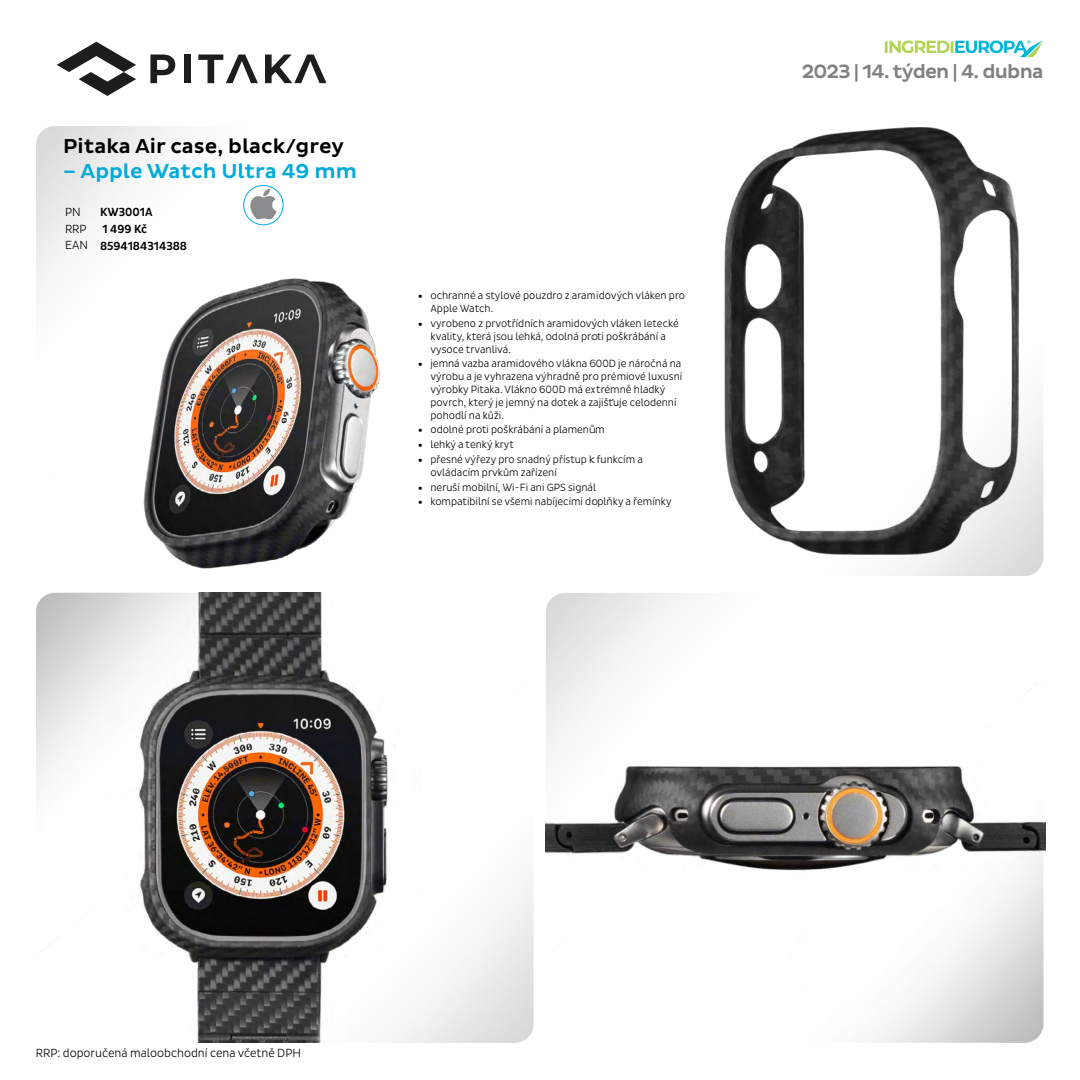
<style>
.page{position:relative;width:1080px;height:1080px;background:#fff}
.page>*{position:absolute;margin:0;border:0;box-sizing:border-box;transform-origin:0 0}
.t1{font:500 20.6px "Pluto Sans";color:#000}
.t2{font:500 20.6px "Pluto Sans";color:#00abdb}
.t3{font:500 19.6px "Pluto Sans";letter-spacing:-.04em;color:#000}
.t4{font:300 12px/16.8px "Pluto Sans Cond";color:#000}
.t5{font:500 12px/16.9px "Pluto Sans Cond";color:#000}
.t6{font:300 10.7px/12.8px "Pluto Sans Cond";color:#000}
.s1{font-family:"Myriad Pro";font-size:18px}
</style>
<div class="page">
<svg style="left:885px;top:40px;width:158px;height:17px"></svg>
<img style="left:36px;top:126px;width:248px;height:162px">
<img style="left:36px;top:602px;width:498px;height:441px">
<svg style="left:244px;top:185px;width:39px;height:40px"></svg>
<img style="left:244px;top:188px;width:39px;height:31px">
<div style="left:244px;top:185px;width:39px;height:40px;border:1px solid #00abdb;border-radius:50%"></div>
<svg style="left:150px;top:55px;width:25px;height:28px"></svg>
<div style="left:184px;top:55px;width:7px;height:28px;background:#1d1d1b"></div>
<svg style="left:198px;top:55px;width:60px;height:28px"></svg>
<svg style="left:265px;top:55px;width:62px;height:28px"></svg>
<svg style="left:57px;top:42px;width:79px;height:54px"></svg>
<img style="left:63px;top:225px;width:318px;height:368px">
<img style="left:724px;top:127px;width:320px;height:441px">
<img style="left:39px;top:593px;width:449px;height:450px">
<img style="left:546px;top:568px;width:500px;height:475px">
<h1 class="t1" style="left:63px;top:134px;width:282px">Pitaka Air case, black/grey</h1>
<h1 class="t2" style="left:63px;top:159px;width:295px">– Apple Watch Ultra 49 mm</h1>
<p class="t4" style="left:65px;top:203px;width:24px">PN<br>RRP<br>EAN</p>
<p class="t5" style="left:100px;top:204px;width:89px">KW3001A<br>1 499 Kč<br>8594184314388</p>
<p class="t6" style="left:430px;top:289px;width:256px;text-indent:-12px"><span class="s1">•</span> ochranné a stylové pouzdro z aramidových vláken pro<br>Apple Watch.</p>
<p class="t6" style="left:430px;top:317px;width:250px;text-indent:-12px"><span class="s1">•</span> vyrobeno z prvotřídních aramidových vláken letecké kvality, která jsou lehká, odolná proti poškrábání a vysoce trvanlivá.</p>
<p class="t6" style="left:430px;top:357px;width:253px;text-indent:-12px"><span class="s1">•</span> jemná vazba aramidového vlákna 600D je náročná na výrobu a je vyhrazena výhradně pro prémiové luxusní výrobky Pitaka. Vlákno 600D má extrémně hladký povrch, který je jemný na dotek a zajišťuje celodenní pohodlí na kůži.</p>
<p class="t6" style="left:418px;top:423px;width:188px"><span class="s1">•</span> odolné proti poškrábání a plamenům</p>
<p class="t6" style="left:418px;top:438px;width:98px"><span class="s1">•</span> lehký a tenký kryt</p>
<p class="t6" style="left:430px;top:453px;width:214px;text-indent:-12px"><span class="s1">•</span> přesné výřezy pro snadný přístup k funkcím a ovládacím prvkům zařízení</p>
<p class="t6" style="left:418px;top:481px;width:180px"><span class="s1">•</span> neruší mobilní, Wi-Fi ani GPS signál</p>
<p class="t6" style="left:418px;top:496px;width:255px"><span class="s1">•</span> kompatibilní se všemi nabíjecími doplňky a řemínky</p>
<h2 class="t3" style="left:802px;top:60px;width:243px">2023 | 14. týden | 4. dubna</h2>
<p class="t4" style="left:36px;top:1045px;width:266px">RRP: doporučená maloobchodní cena včetně DPH</p>
</div>
